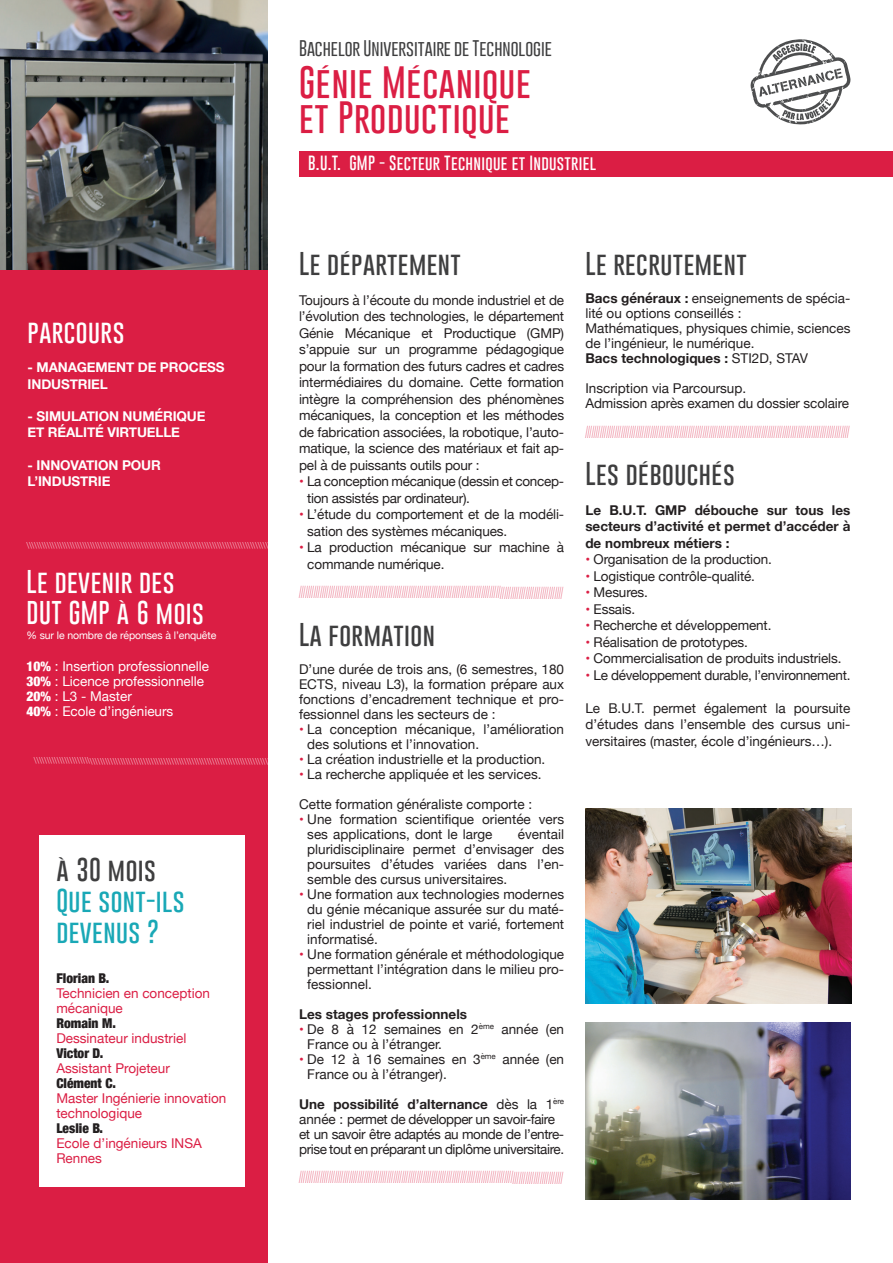
<style>
.page{position:relative;width:893px;height:1263px;background:#fff}
.page>*{position:absolute;margin:0;border:0;box-sizing:border-box;transform-origin:0 0}
.t1{font:100 33px/34.5px "Gobold";letter-spacing:.02em;color:#db1e44}
.t2{font:100 24px "Gobold";letter-spacing:.02em;color:#3e3e3f}
.t3{font:100 24px/30.6px "Gobold";letter-spacing:.02em;color:#fff}
.t4{font:100 24px/30.6px "Gobold";letter-spacing:.02em;color:#19a8b6}
.t5{font:100 16.5px "Gobold";color:#3e3e3f}
.t6{font:italic 200 15px "Oswald";color:#db1e44;scale:.42 1}
.t7{font:100 15px "Gobold";letter-spacing:.02em;color:#fff}
.t8{font:13.5px/15px "Helvetica Neue";color:#231f20}
.t9{font:13.5px/15px "Helvetica Neue";letter-spacing:-.03em;color:#231f20}
.t10{font:13.5px/15px "Helvetica Neue";color:#db1e44}
.t11{font:700 13.5px/16.5px "Helvetica Neue";color:#231f20;text-align:justify}
.t12{font:13.5px/16.5px "Helvetica Neue";letter-spacing:-.02em;color:#231f20}
.t13{font:700 13.5px/16.2px "Helvetica Neue";letter-spacing:-.01em;color:#fff}
.t14{font:13.5px/15px "Helvetica Neue";color:#fff}
.t15{font:900 condensed 13.5px "Helvetica Neue";color:#231f20}
.t16{font:10.5px "Helvetica Neue";letter-spacing:-.01em;color:#fff}
.s1{font-weight:900;font-stretch:condensed}
.s2{color:#db1e44}
.s3{font-weight:700}
</style>
<div class="page">
<div style="left:0;top:0;width:268px;height:1263px;background:#db1e44"></div>
<div style="left:40px;top:835px;width:205px;height:351px;background:#fff"></div>
<div style="left:299px;top:151px;width:594px;height:26px;background:#db1e44"></div>
<img style="left:0;top:0;width:268px;height:270px">
<svg style="left:751px;top:39px;width:99px;height:85px"></svg>
<img style="left:585px;top:1022px;width:265px;height:177px">
<img style="left:585px;top:808px;width:266px;height:195px">
<h2 class="t3" style="left:28px;top:317px;width:98px">parcours</h2>
<p class="t13" style="left:28px;top:360px;width:199px">- Management de process industriel</p>
<p class="t13" style="left:28px;top:408px;width:33px">- Simul</p>
<p class="t13" style="left:28px;top:408px;width:179px;text-indent:51px">ation num érique et réalité virtu elle</p>
<p class="t13" style="left:28px;top:457px;width:135px">- Innovation pour l’industrie</p>
<h2 class="t3" style="left:27px;top:566px;width:179px">Le devenir des<br>DUT GMP à 6 mois</h2>
<p class="t16" style="left:27px;top:628px;width:191px">% sur le nombre de réponses à l’enquête</p>
<p class="t14" style="left:27px;top:660px;width:184px"><span class="s1">10%</span> : Insertion professionnelle<br><span class="s1">30%</span> : Licence professionnelle<br><span class="s1">20%</span> : L3 - Master<br><span class="s1">40%</span> : Ecole d’ingénieurs</p>
<h2 class="t2" style="left:56px;top:854px;width:101px">à 30 mois</h2>
<h2 class="t4" style="left:56px;top:885px;width:130px">Que sont-ils devenus ?</h2>
<p class="t15" style="left:56px;top:967px;width:55px">Florian B.</p>
<p class="t10" style="left:56px;top:987px;width:155px">Technicien en conception mécanique</p>
<p class="t15" style="left:56px;top:1012px;width:61px">Romain M.</p>
<p class="t10" style="left:56px;top:1032px;width:132px">Dessinateur industriel</p>
<p class="t15" style="left:56px;top:1042px;width:49px">Victor D.</p>
<p class="t10" style="left:56px;top:1062px;width:115px">Assistant Projeteur</p>
<p class="t15" style="left:56px;top:1072px;width:61px">Clément C.</p>
<p class="t10" style="left:56px;top:1092px;width:172px">Master Ingénierie innovation technologique</p>
<p class="t15" style="left:56px;top:1117px;width:48px">Leslie B.</p>
<p class="t10" style="left:56px;top:1137px;width:147px">Ecole d’ingénieurs INSA<br>Rennes</p>
<p class="t5" style="left:299px;top:38px;width:254px">Bachelor Universitaire de Technologie</p>
<h1 class="t1" style="left:299px;top:65px;width:233px">Génie Mécanique et Productique</h1>
<p class="t7" style="left:308px;top:153px;width:289px">B.U.T. GMP - Secteur Technique et Industriel</p>
<h2 class="t2" style="left:299px;top:248px;width:163px">Le département</h2>
<p class="t8" style="left:299px;top:292px;width:267px;line-height:16.5px;text-align:justify">Toujours à l’écoute du monde industriel et de l’évolution des technologies, le département Génie Mécanique et Productique (GMP) s’appuie sur un programme pédagogique pour la formation des futurs cadres et cadres intermédiaires du domaine. Cette formation intègre la compréhension des phénomènes mécaniques, la conception et les méthodes de fabrication associées, la robotique, l’auto&shy;matique, la science des matériaux et fait ap&shy;pel à de puissants outils pour :</p>
<p class="t12" style="left:307px;top:474px;width:259px;text-indent:-8px"><span class="s2">•</span> La conception mécanique (dessin et concep&shy;tion assistés par ordinateur).</p>
<p class="t8" style="left:307px;top:507px;width:258px;line-height:16.5px;text-indent:-8px"><span class="s2">•</span> L’étude du comportement et de la modéli&shy;sation des systèmes mécaniques.</p>
<p class="t8" style="left:307px;top:540px;width:258px;line-height:16.5px;text-indent:-8px"><span class="s2">•</span> La production mécanique sur machine à commande numérique.</p>
<p class="t6" style="left:299px;top:582px;width:630px">//////////////////////////////////////////////////////////////////////////////////////////////////////////////////////////////</p>
<h2 class="t2" style="left:299px;top:619px;width:137px">La formation</h2>
<p class="t8" style="left:299px;top:662px;width:267px;text-align:justify">D’une durée de trois ans, (6 semestres, 180<br>ECTS, niveau L3), la formation prépare aux fonctions d’encadrement technique et pro&shy;fessionnel dans les secteurs de :</p>
<p class="t8" style="left:307px;top:722px;width:258px;text-indent:-8px"><span class="s2">•</span> La conception mécanique, l’amélioration des solutions et l’innovation.</p>
<p class="t8" style="left:299px;top:752px;width:248px"><span class="s2">•</span> La création industrielle et la production.</p>
<p class="t8" style="left:299px;top:767px;width:244px"><span class="s2">•</span> La recherche appliquée et les services.</p>
<p class="t8" style="left:299px;top:797px;width:235px">Cette formation généraliste comporte :</p>
<p class="t8" style="left:307px;top:812px;width:258px;text-indent:-8px"><span class="s2">•</span> Une formation scientifique orientée vers ses applications, dont le large</p>
<p class="t8" style="left:307px;top:827px;width:258px;text-align:justify;text-indent:211px">éventail pluridisciplinaire permet d’envisager des poursuites d’études variées dans l’en&shy;semble des cursus universitaires.</p>
<p class="t8" style="left:307px;top:887px;width:258px;text-align:justify;text-indent:-8px"><span class="s2">•</span> Une formation aux technologies modernes du génie mécanique assurée sur du maté&shy;riel industriel de pointe et varié, fortement informatisé.</p>
<p class="t8" style="left:307px;top:947px;width:258px;text-align:justify;text-indent:-8px"><span class="s2">•</span> Une formation générale et méthodologique permettant l’intégration dans le milieu pro&shy;fessionnel.</p>
<p class="t11" style="left:299px;top:1006px;width:169px">Les stages professionnels</p>
<p class="t8" style="left:307px;top:1022px;width:258px;text-indent:-8px"><span class="s2">•</span> De 8 à 12 semaines en 2<sup>ème</sup> année (en<br>France ou à l’étranger.</p>
<p class="t8" style="left:307px;top:1052px;width:258px;text-indent:-8px"><span class="s2">•</span> De 12 à 16 semaines en 3<sup>ème</sup> année (en<br>France ou à l’étranger).</p>
<p class="t9" style="left:299px;top:1097px;width:267px"><span class="s3">Une possibilité d’alternance</span> dès la 1<sup>ère </sup>année : permet de développer un savoir-faire et un savoir être adaptés au monde de l’entre&shy;prise tout en préparant un diplôme universitaire.</p>
<p class="t6" style="left:299px;top:1167px;width:630px">//////////////////////////////////////////////////////////////////////////////////////////////////////////////////////////////</p>
<h2 class="t2" style="left:585px;top:248px;width:163px">Le recrutement</h2>
<p class="t8" style="left:585px;top:292px;width:267px"><span class="s3">Bacs généraux :</span> enseignements de spécia&shy;lité ou options conseillés :<br>Mathématiques, physiques chimie, sciences de l’ingénieur, le numérique.<br><span class="s3">Bacs technologiques :</span> STI2D, STAV</p>
<p class="t8" style="left:585px;top:382px;width:265px">Inscription via Parcoursup.<br>Admission après examen du dossier scolaire</p>
<p class="t6" style="left:585px;top:421px;width:630px">//////////////////////////////////////////////////////////////////////////////////////////////////////////////////////////////</p>
<h2 class="t2" style="left:585px;top:458px;width:151px">Les débouchés</h2>
<p class="t11" style="left:585px;top:502px;width:267px">Le B.U.T. GMP débouche sur tous les secteurs d’activité et permet d’accéder à de nombreux métiers :</p>
<p class="t8" style="left:585px;top:553px;width:188px"><span class="s2">•</span> Organisation de la production.</p>
<p class="t8" style="left:585px;top:569px;width:171px"><span class="s2">•</span> Logistique contrôle-qualité.</p>
<p class="t8" style="left:585px;top:586px;width:64px"><span class="s2">•</span> Mesures.</p>
<p class="t8" style="left:585px;top:602px;width:51px"><span class="s2">•</span> Essais.</p>
<p class="t8" style="left:585px;top:619px;width:188px"><span class="s2">•</span> Recherche et développement.</p>
<p class="t8" style="left:585px;top:635px;width:164px"><span class="s2">•</span> Réalisation de prototypes.</p>
<p class="t8" style="left:585px;top:652px;width:257px"><span class="s2">•</span> Commercialisation de produits industriels.</p>
<p class="t12" style="left:585px;top:667px;width:267px"><span class="s2">•</span> Le développement durable, l’environnement.</p>
<p class="t8" style="left:585px;top:700px;width:267px;line-height:16.5px;text-align:justify">Le B.U.T. permet également la poursuite d’études dans l’ensemble des cursus uni&shy;versitaires (master, école d’ingénieurs…).</p>
</div>
